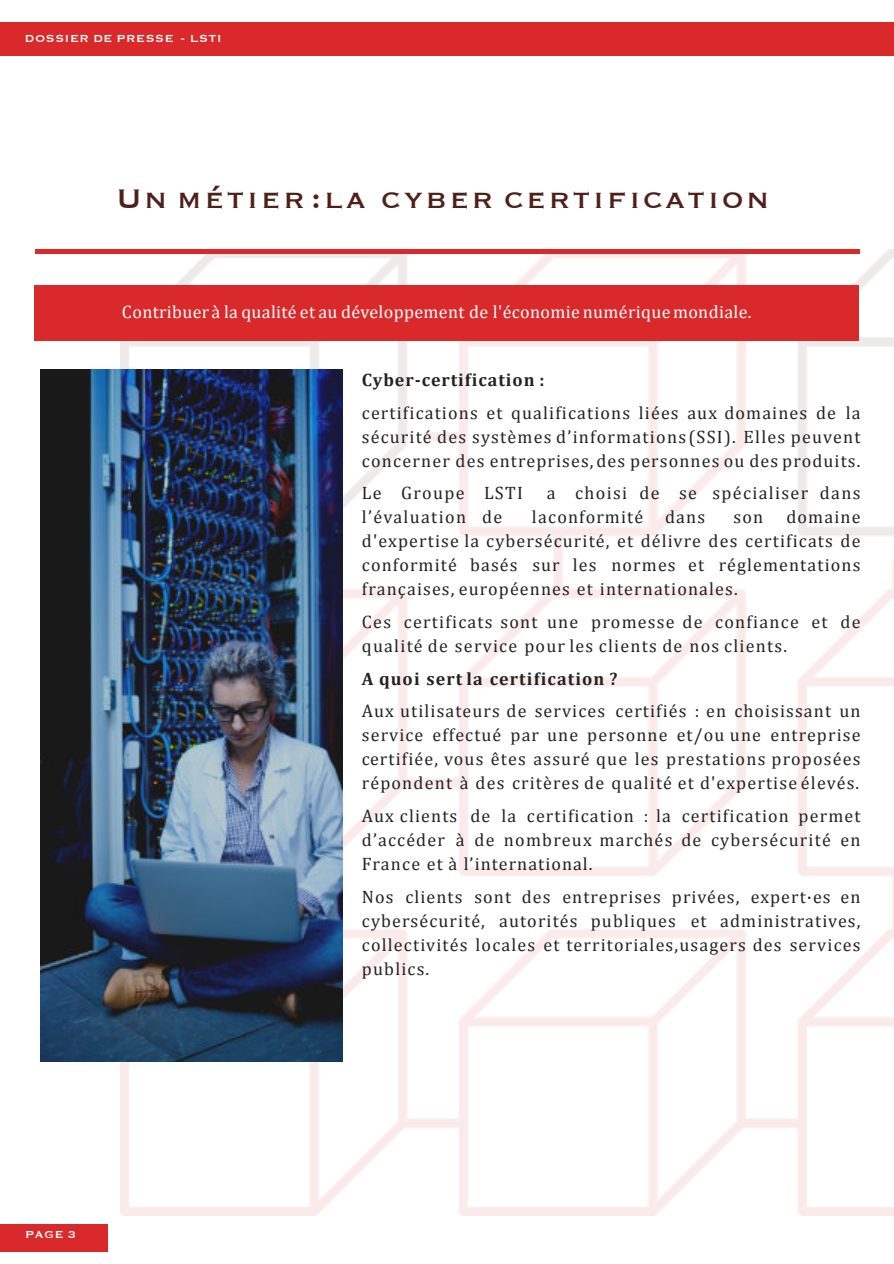
<style>
.page{position:relative;width:894px;height:1264px;background:#fff}
.page>*{position:absolute;margin:0;border:0;box-sizing:border-box;transform-origin:0 0}
.t1{font:34.8px "Copperplate";letter-spacing:.08em;color:#4d2119}
.t2{font:18px/24px "Cambria";letter-spacing:.065em;color:#222;text-align:justify}
.t3{font:18px "Cambria";letter-spacing:.02em;color:#fff}
.t4{font:700 18px "Cambria";letter-spacing:.06em;color:#222}
.t5{font:13.2px "Copperplate";letter-spacing:.05em;color:#fff}
</style>
<div class="page">
<div style="left:0;top:23px;width:893px;height:33px;background:#da292a"></div>
<img style="left:120px;top:249px;width:773px;height:966px">
<hr style="left:35px;top:249px;width:824px;height:4px;background:#da292a">
<div style="left:34px;top:285px;width:824px;height:55px;background:#da292a"></div>
<img style="left:41px;top:370px;width:302px;height:691px">
<div style="left:0;top:1224px;width:108px;height:27px;background:#da292a"></div>
<p class="t5" style="left:25px;top:32px;width:198px">DOSSIER DE PRESSE - LSTI</p>
<h1 class="t1" style="left:116px;top:182px;width:654px">Un métier:la cyber certification</h1>
<p class="t3" style="left:122px;top:304px;width:631px">Contribuerà la qualité et au développement de l'économie numérique mondiale.</p>
<p class="t5" style="left:25px;top:1228px;width:52px">PAGE 3</p>
<p class="t4" style="left:362px;top:372px;width:184px">Cyber-certification :</p>
<p class="t2" style="left:362px;top:402px;width:500px">certifications et qualifications liées aux domaines de la sécurité des systèmes d’informations(SSI). Elles peuvent concerner des entreprises,des personnes ou des produits.</p>
<p class="t2" style="left:362px;top:482px;width:162px">Le Groupe LSTI</p>
<p class="t2" style="left:547px;top:482px;width:315px">a choisi de se spécialiser dans</p>
<p class="t2" style="left:362px;top:506px;width:142px">l’évaluation de</p>
<p class="t2" style="left:531px;top:506px;width:175px">laconformité dans</p>
<p class="t2" style="left:733px;top:506px;width:31px">son</p>
<p class="t2" style="left:362px;top:506px;width:500px;text-indent:424px">domaine d'expertise la cybersécurité, et délivre des certificats de conformité basés sur les normes et réglementations françaises, européennes et internationales.</p>
<p class="t2" style="left:362px;top:611px;width:500px">Ces certificats sont une promesse de confiance et de qualité de service pour les clients de nos clients.</p>
<p class="t4" style="left:362px;top:670px;width:257px">A quoi sert la certification ?</p>
<p class="t2" style="left:362px;top:700px;width:500px">Aux utilisateurs de services certifiés : en choisissant un service effectué par une personne et/ou une entreprise certifiée, vous êtes assuré que les prestations proposées répondent à des critères de qualité et d'expertise élevés.</p>
<p class="t2" style="left:362px;top:805px;width:500px">Aux clients de la certification : la certification permet d’accéder à de nombreux marchés de cybersécurité en France et à l’international.</p>
<p class="t2" style="left:362px;top:885px;width:500px">Nos clients sont des entreprises privées, expert·es en cybersécurité, autorités publiques et administratives, collectivités locales et territoriales,usagers des services publics.</p>
</div>
